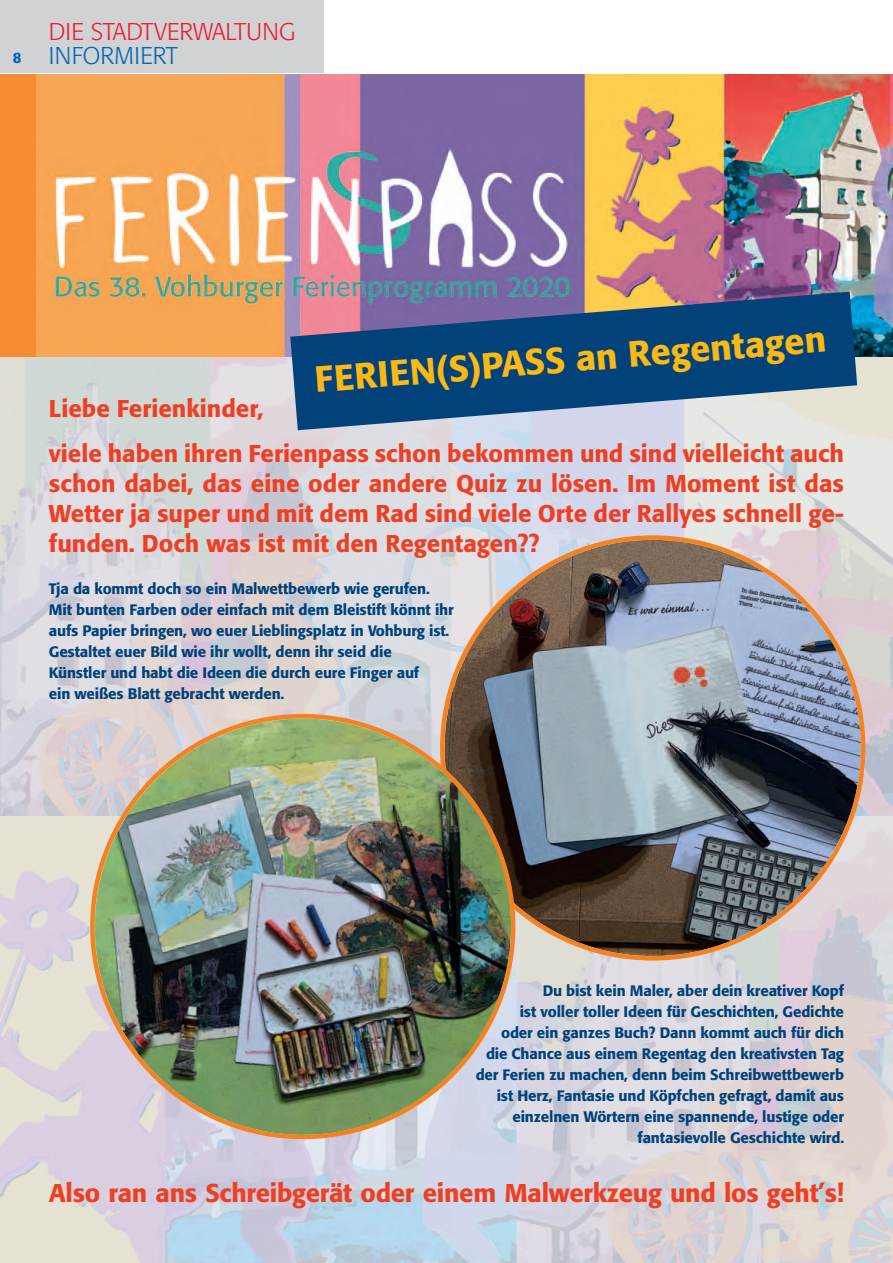
<style>
.page{position:relative;width:893px;height:1263px;background:#fff}
.page>*{position:absolute;margin:0;border:0;box-sizing:border-box;transform-origin:0 0}
.t1{font:500 36px "Formata";color:#fcb814}
.t2{font:500 25.5px "Formata";letter-spacing:-.01em;color:#ef3e22}
.t3{font:500 24px/30px "Formata";color:#ef3e22;text-align:justify}
.t4{font:300 24px "Formata";color:#ee1b2d}
.t5{font:300 24px "Formata";letter-spacing:.02em;color:#0166b3}
.t6{font:500 15px "Formata";letter-spacing:-.01em;color:#004279}
.t7{font:500 15px "Formata";color:#0166b3}
</style>
<div class="page">
<img style="left:0;top:357px;width:893px;height:459px">
<svg style="left:0;top:816px;width:893px;height:447px;background:#d7d4db"></svg>
<div style="left:0;top:74px;width:893px;height:283px;background:#f68c32"></div>
<img style="left:36px;top:74px;width:857px;height:283px">
<div style="left:0;top:0;width:323px;height:72px;background:#d1d2d4"></div>
<svg style="left:290px;top:292px;width:567px;height:138px;background:#3e658e"></svg>
<img style="left:440px;top:535px;width:425px;height:425px">
<img style="left:78px;top:702px;width:449px;height:449px">
<p class="t4" style="left:49px;top:21px;width:248px">DIE STADTVERWALTUNG</p>
<p class="t7" style="left:13px;top:51px;width:10px">8</p>
<p class="t5" style="left:49px;top:45px;width:131px">INFORMIERT</p>
<p class="t1" style="left:313px;top:365px;width:514px;rotate:-5deg">FERIEN(S)PASS an Regentagen</p>
<p class="t3" style="left:49px;top:395px;width:216px">Liebe Ferienkinder,</p>
<p class="t3" style="left:49px;top:440px;width:797px">viele haben ihren Ferienpass schon bekommen und sind vielleicht auch schon dabei, das eine oder andere Quiz zu lösen. Im Moment ist das Wetter ja super und mit dem Rad sind viele Orte der Rallyes schnell ge&shy;funden. Doch was ist mit den Regentagen??</p>
<p class="t6" style="left:49px;top:582px;width:382px">Tja da kommt doch so ein Malwettbewerb wie gerufen.</p>
<p class="t6" style="left:49px;top:603px;width:406px">Mit bunten Farben oder einfach mit dem Bleistift könnt ihr</p>
<p class="t6" style="left:49px;top:624px;width:402px">aufs Papier bringen, wo euer Lieblingsplatz in Vohburg ist.</p>
<p class="t6" style="left:49px;top:645px;width:344px">Gestaltet euer Bild wie ihr wollt, denn ihr seid die</p>
<p class="t6" style="left:49px;top:666px;width:372px">Künstler und habt die Ideen die durch eure Finger auf</p>
<p class="t6" style="left:49px;top:687px;width:237px">ein weißes Blatt gebracht werden.</p>
<p class="t6" style="left:543px;top:984px;width:303px">Du bist kein Maler, aber dein kreativer Kopf</p>
<p class="t6" style="left:520px;top:1005px;width:326px">ist voller toller Ideen für Geschichten, Gedichte</p>
<p class="t6" style="left:501px;top:1026px;width:344px">oder ein ganzes Buch? Dann kommt auch für dich</p>
<p class="t6" style="left:486px;top:1047px;width:360px">die Chance aus einem Regentag den kreativsten Tag</p>
<p class="t6" style="left:476px;top:1068px;width:370px">der Ferien zu machen, denn beim Schreibwettbewerb</p>
<p class="t6" style="left:497px;top:1089px;width:349px">ist Herz, Fantasie und Köpfchen gefragt, damit aus</p>
<p class="t6" style="left:512px;top:1110px;width:333px">einzelnen Wörtern eine spannende, lustige oder</p>
<p class="t6" style="left:637px;top:1131px;width:208px">fantasievolle Geschichte wird.</p>
<p class="t2" style="left:49px;top:1181px;width:797px">Also ran ans Schreibgerät oder einem Malwerkzeug und los geht’s!</p>
</div>
